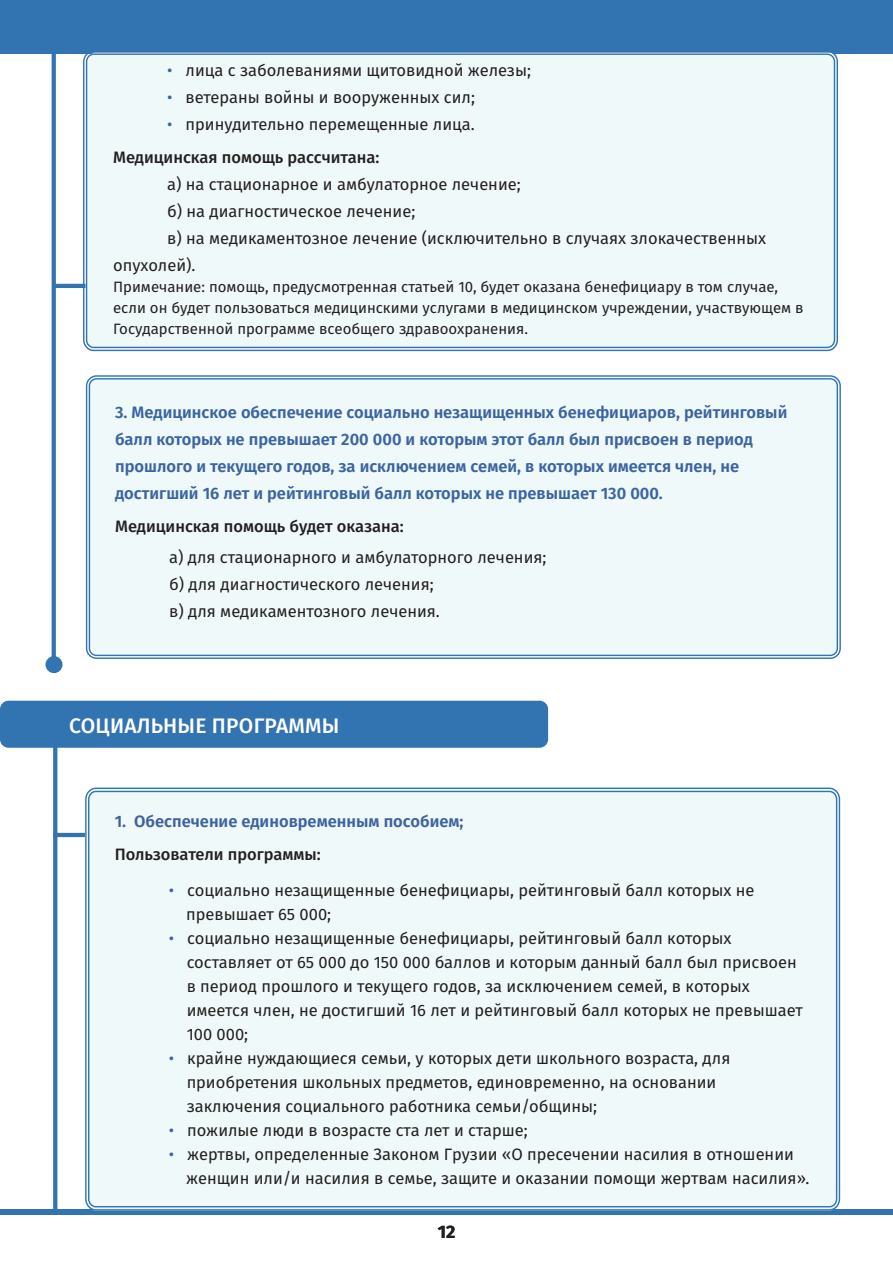
<style>
.page{position:relative;width:893px;height:1263px;background:#fff}
.page>*{position:absolute;margin:0;border:0;box-sizing:border-box;transform-origin:0 0}
.t1{font:500 21px "Fira GO";letter-spacing:.01em;color:#fff}
.t2{font:700 18px "Fira GO";color:#231f20}
.t3{font:16.5px/24px "Fira GO";color:#231f20}
.t4{font:600 16.5px/27px "Fira GO";color:#3b64a1}
.t5{font:500 16.5px "Fira GO";color:#231f20}
.t6{font:600 16.5px "Fira GO";color:#3d639f}
.t7{font:15px/21px "Fira GO";color:#231f20}
.s1{color:#3b64a0}
</style>
<div class="page">
<div style="left:0;top:0;width:893px;height:54px;background:#3273b1"></div>
<div style="left:0;top:1209px;width:893px;height:5px;background:#3273b1"></div>
<svg style="left:52px;top:54px;width:4px;height:602px;background:#3776b3"></svg>
<div style="left:45px;top:656px;width:18px;height:17px;background:#3273b1;border-radius:50%"></div>
<div style="left:85px;top:375px;width:756px;height:284px;background:#f0f9f9"></div>
<hr style="left:54px;top:284px;width:32px;height:4px;background:#3273b1">
<div style="left:0;top:701px;width:548px;height:47px;background:#3273b1;border-radius:9px"></div>
<div style="left:84px;top:787px;width:757px;height:424px;background:#f0f9f9"></div>
<div style="left:82px;top:52px;width:756px;height:300px;background:#f0f9f9"></div>
<hr style="left:53px;top:833px;width:32px;height:4px;background:#3273b1">
<svg style="left:53px;top:748px;width:4px;height:461px;background:#3978b3"></svg>
<p class="t3" style="left:167px;top:58px;width:365px"><span class="s1">•</span> лица с заболеваниями щитовидной железы;</p>
<p class="t3" style="left:167px;top:85px;width:309px"><span class="s1">•</span> ветераны войны и вооруженных сил;</p>
<p class="t3" style="left:167px;top:112px;width:309px"><span class="s1">•</span> принудительно перемещенные лица.</p>
<p class="t5" style="left:113px;top:147px;width:268px">Медицинская помощь рассчитана:</p>
<p class="t3" style="left:167px;top:172px;width:355px">а) на стационарное и амбулаторное лечение;</p>
<p class="t3" style="left:167px;top:199px;width:250px">б) на диагностическое лечение;</p>
<p class="t3" style="left:113px;top:224px;width:654px;line-height:27px;text-indent:54px">в) на медикаментозное лечение (исключительно в случаях злокачественных опухолей).</p>
<p class="t7" style="left:113px;top:276px;width:692px">Примечание: помощь, предусмотренная статьей 10, будет оказана бенефициару в том случае, если он будет пользоваться медицинскими услугами в медицинском учреждении, участвующем в<br>Государственной программе всеобщего здравоохранения.</p>
<p class="t4" style="left:115px;top:398px;width:674px">3. Медицинское обеспечение социально незащищенных бенефициаров, рейтинговый балл которых не превышает 200 000 и которым этот балл был присвоен в период прошлого и текущего годов, за исключением семей, в которых имеется член, не достигший 16 лет и рейтинговый балл которых не превышает 130 000.</p>
<p class="t5" style="left:115px;top:516px;width:290px">Медицинская помощь будет оказана:</p>
<p class="t3" style="left:169px;top:545px;width:379px">а) для стационарного и амбулаторного лечения;</p>
<p class="t3" style="left:169px;top:572px;width:266px">б) для диагностического лечения;</p>
<p class="t3" style="left:169px;top:599px;width:272px">в) для медикаментозного лечения.</p>
<p class="t1" style="left:69px;top:713px;width:272px">СОЦИАЛЬНЫЕ ПРОГРАММЫ</p>
<p class="t6" style="left:115px;top:812px;width:350px">1. Обеспечение единовременным пособием;</p>
<p class="t5" style="left:115px;top:845px;width:208px">Пользователи программы:</p>
<p class="t3" style="left:169px;top:879px;width:587px"><span class="s1">•</span> социально незащищенные бенефициары, рейтинговый балл которых не</p>
<p class="t3" style="left:186px;top:903px;width:147px">превышает 65 000;</p>
<p class="t3" style="left:169px;top:927px;width:564px"><span class="s1">•</span> социально незащищенные бенефициары, рейтинговый балл которых</p>
<p class="t3" style="left:187px;top:951px;width:618px">составляет от 65 000 до 150 000 баллов и которым данный балл был присвоен в период прошлого и текущего годов, за исключением семей, в которых имеется член, не достигший 16 лет и рейтинговый балл которых не превышает 100 000;</p>
<p class="t3" style="left:169px;top:1047px;width:563px"><span class="s1">•</span> крайне нуждающиеся семьи, у которых дети школьного возраста, для</p>
<p class="t3" style="left:187px;top:1071px;width:531px">приобретения школьных предметов, единовременно, на основании заключения социального работника семьи/общины;</p>
<p class="t3" style="left:169px;top:1119px;width:361px"><span class="s1">•</span> пожилые люди в возрасте ста лет и старше;</p>
<p class="t3" style="left:186px;top:1143px;width:625px;text-indent:-17px"><span class="s1">•</span> жертвы, определенные Законом Грузии «О пресечении насилия в отношении женщин или/и насилия в семье, защите и оказании помощи жертвам насилия».</p>
<p class="t2" style="left:438px;top:1221px;width:19px">12</p>
</div>
